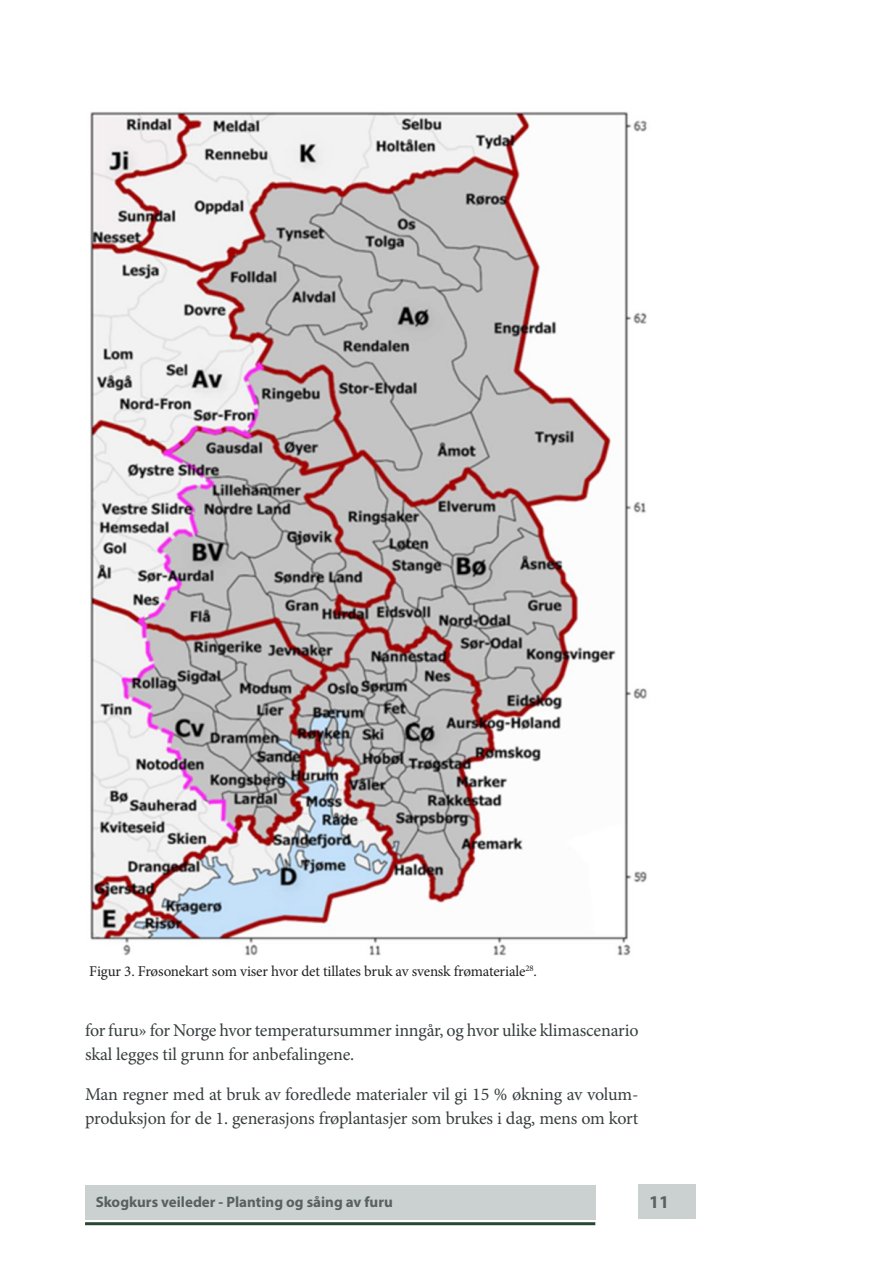
<style>
.page{position:relative;width:893px;height:1263px;background:#fff}
.page>*{position:absolute;margin:0;border:0;box-sizing:border-box;transform-origin:0 0}
.Brødtekst{font:18px/24px "Minion Pro";letter-spacing:-.01em;color:#383e3f}
.t1{font:700 18px "Myriad Pro";color:#586060}
.Billedtekst{font:15px "Minion Pro";letter-spacing:-.01em;color:#231f20}
.t2{font:700 15px "Myriad Pro";color:#586060}
</style>
<div class="page">
<div style="left:638px;top:1184px;width:58px;height:35px;background:#cbd0d1"></div>
<div style="left:85px;top:1185px;width:510px;height:35px;background:#cbd0d1"></div>
<hr style="left:85px;top:1222px;width:510px;height:3px;background:#284633">
<img style="left:90px;top:111px;width:557px;height:845px">
<p class="Billedtekst" style="left:89px;top:961px;width:449px">Figur 3. Frøsonekart som viser hvor det tillates bruk av svensk frømateriale<sup>28</sup>.</p>
<p class="Brødtekst" style="left:85px;top:1018px;width:555px">for furu» for Norge hvor temperatursummer inngår, og hvor ulike klimascenario skal legges til grunn for anbefalingene.</p>
<p class="Brødtekst" style="left:85px;top:1082px;width:555px">Man regner med at bruk av foredlede materialer vil gi 15 % økning av volum&shy;produksjon for de 1. generasjons frøplantasjer som brukes i dag, mens om kort</p>
<p class="t2" style="left:96px;top:1192px;width:299px">Skogkurs veileder - Planting og såing av furu</p>
<p class="t1" style="left:649px;top:1191px;width:21px">11</p>
</div>
